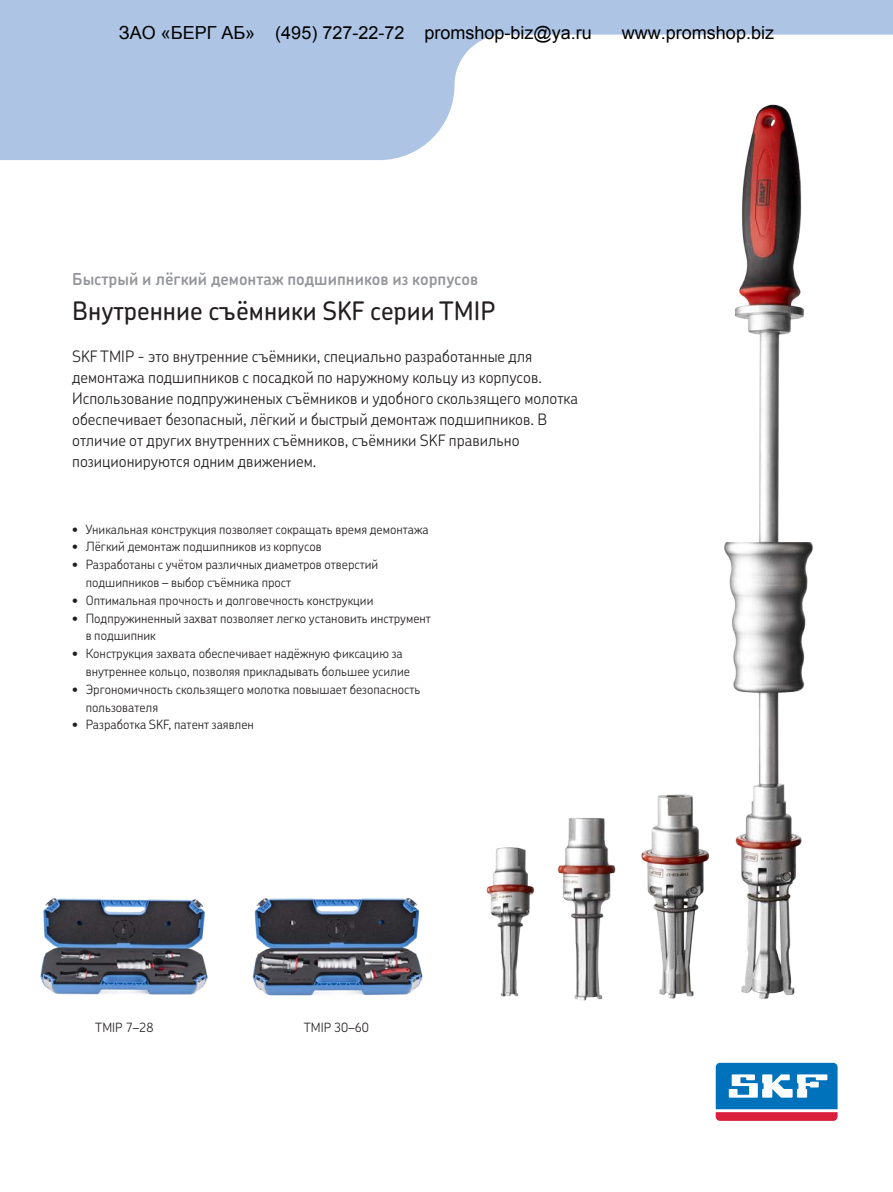
<style>
.page{position:relative;width:893px;height:1192px;background:#fff}
.page>*{position:absolute;margin:0;border:0;box-sizing:border-box;transform-origin:0 0}
.t1{font:500 25.5px "SKF Chevin Cyr";color:#231f20}
.t2{font:18px "Arial";color:#000}
.t3{font:600 16.5px "SKF Chevin Cyr";color:#939598}
.t4{font:300 15.75px/21px "SKF Chevin Cyr";color:#231f20}
.t5{font:300 12.75px/17.7px "SKF Chevin Cyr";color:#231f20}
.t6{font:300 12.75px "SKF Chevin";color:#231f20}
.s1{font-family:"SKF Chevin"}
</style>
<div class="page">
<div style="left:712px;top:1059px;width:128px;height:64px;background:linear-gradient(to right,#fff,#fff);border-radius:7px"></div>
<svg style="left:715px;top:1062px;width:122px;height:58px"></svg>
<svg style="left:0;top:0;width:893px;height:160px;fill:#adc4e5"></svg>
<img style="left:699px;top:67px;width:124px;height:932px">
<img style="left:641px;top:774px;width:68px;height:225px">
<img style="left:557px;top:818px;width:59px;height:183px">
<img style="left:486px;top:847px;width:49px;height:150px">
<img style="left:252px;top:898px;width:171px;height:98px">
<img style="left:40px;top:898px;width:168px;height:97px">
<h2 class="t2" style="left:119px;top:21px;width:474px">ЗАО «БЕРГ АБ» (495) 727-22-72 promshop-biz@ya.ru</h2>
<h2 class="t2" style="left:622px;top:21px;width:154px">www.promshop.biz</h2>
<p class="t3" style="left:72px;top:268px;width:407px">Быстрый и лёгкий демонтаж подшипников из корпусов</p>
<h1 class="t1" style="left:72px;top:294px;width:425px">Внутренние съёмники SKF серии TMIP</h1>
<p class="t4" style="left:72px;top:345px;width:507px">SKF TMIP - это внутренние съёмники, специально разработанные для демонтажа подшипников с посадкой по наружному кольцу из корпусов.<br>Использование подпружиненых съёмников и удобного скользящего молотка обеспечивает безопасный, лёгкий и быстрый демонтаж подшипников. В отличие от других внутренних съёмников, съёмники SKF правильно позиционируются одним движением.</p>
<p class="t5" style="left:72px;top:519px;width:358px"><span class="s1">•</span> Уникальная конструкция позволяет сокращать время демонтажа</p>
<p class="t5" style="left:72px;top:537px;width:251px"><span class="s1">•</span> Лёгкий демонтаж подшипников из корпусов</p>
<p class="t5" style="left:86px;top:555px;width:294px;text-indent:-14px"><span class="s1">•</span> Разработаны с учётом различных диаметров отверстий подшипников – выбор съёмника прост</p>
<p class="t5" style="left:72px;top:590px;width:303px"><span class="s1">•</span> Оптимальная прочность и долговечность конструкции</p>
<p class="t5" style="left:86px;top:608px;width:347px;text-indent:-14px"><span class="s1">•</span> Подпружиненный захват позволяет легко установить инструмент в подшипник</p>
<p class="t5" style="left:86px;top:644px;width:326px;text-indent:-14px"><span class="s1">•</span> Конструкция захвата обеспечивает надёжную фиксацию за внутреннее кольцо, позволяя прикладывать большее усилие</p>
<p class="t5" style="left:86px;top:679px;width:336px;text-indent:-14px"><span class="s1">•</span> Эргономичность скользящего молотка повышает безопасность пользователя</p>
<p class="t5" style="left:72px;top:715px;width:183px"><span class="s1">•</span> Разработка SKF, патент заявлен</p>
<p class="t6" style="left:95px;top:1018px;width:60px">TMIP 7–28</p>
<p class="t6" style="left:304px;top:1018px;width:67px">TMIP 30–60</p>
</div>
